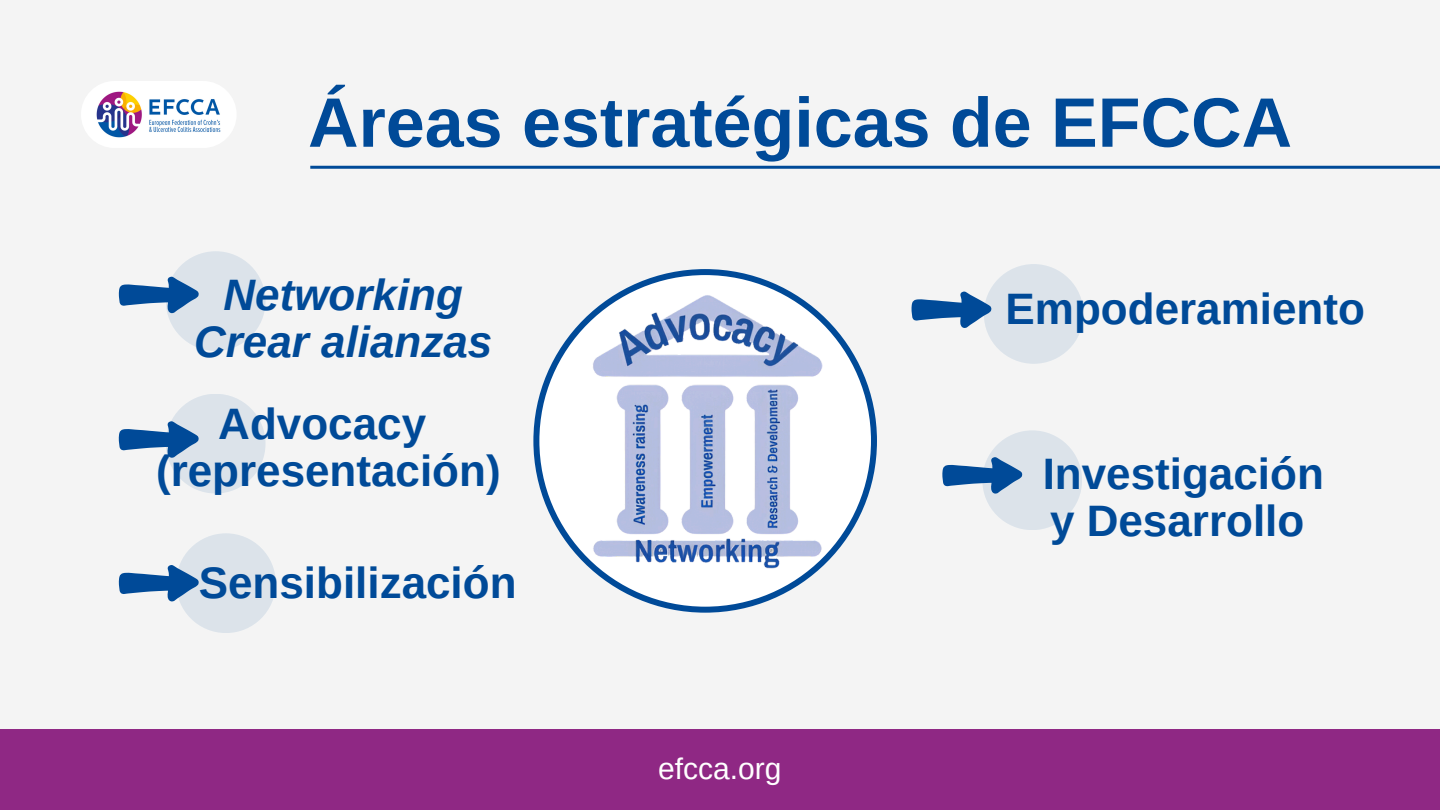
<style>
.page{position:relative;width:1440px;height:810px;background:#f4f4f4}
.page>*{position:absolute;margin:0;border:0;box-sizing:border-box;transform-origin:0 0}
.t1{font:700 70px "Arimo";color:#004a98}
.t2{font:700 44px/47.2px "Arimo";color:#004a98;text-align:center}
.t3{font:italic 700 44px/47.2px "Arimo";color:#004a98;text-align:center}
.t4{font:30px "Arimo";color:#fff}
</style>
<div class="page">
<hr style="left:310px;top:166px;width:1130px;height:3px;background:#004a98">
<div style="left:81px;top:81px;width:156px;height:67px;background:#fff;border-radius:33px"></div>
<img style="left:96px;top:91px;width:125px;height:47px">
<div style="left:166px;top:251px;width:100px;height:100px;background:#dce3ea;border-radius:50%"></div>
<div style="left:176px;top:533px;width:100px;height:100px;background:#dce3ea;border-radius:50%"></div>
<svg style="left:119px;top:277px;width:80px;height:36px"></svg>
<div style="left:166px;top:394px;width:100px;height:100px;background:#dce3ea;border-radius:50%"></div>
<svg style="left:119px;top:421px;width:80px;height:37px"></svg>
<svg style="left:119px;top:565px;width:80px;height:36px"></svg>
<div style="left:984px;top:264px;width:100px;height:100px;background:#dce3ea;border-radius:50%"></div>
<div style="left:982px;top:430px;width:100px;height:100px;background:#dce3ea;border-radius:50%"></div>
<svg style="left:533px;top:269px;width:344px;height:344px"></svg>
<img style="left:551px;top:288px;width:308px;height:293px">
<svg style="left:942px;top:457px;width:80px;height:37px"></svg>
<svg style="left:912px;top:291px;width:79px;height:37px"></svg>
<div style="left:0;top:729px;width:1440px;height:81px;background:#8f2884"></div>
<h2 class="t1" style="left:308px;top:83px;width:986px">Áreas estratégicas de EFCCA</h2>
<p class="t3" style="left:194px;top:271px;width:300px">Networking<br>Crear alianzas</p>
<h2 class="t2" style="left:156px;top:400px;width:346px">Advocacy (representación)</h2>
<h1 class="t2" style="left:199px;top:559px;width:319px">Sensibilización</h1>
<p class="t4" style="left:658px;top:752px;width:125px">efcca.org</p>
<p class="t2" style="left:1006px;top:285px;width:361px">Empoderamiento</p>
<h2 class="t2" style="left:1043px;top:450px;width:283px;text-align:left">Investigación y Desarrollo</h2>
</div>
